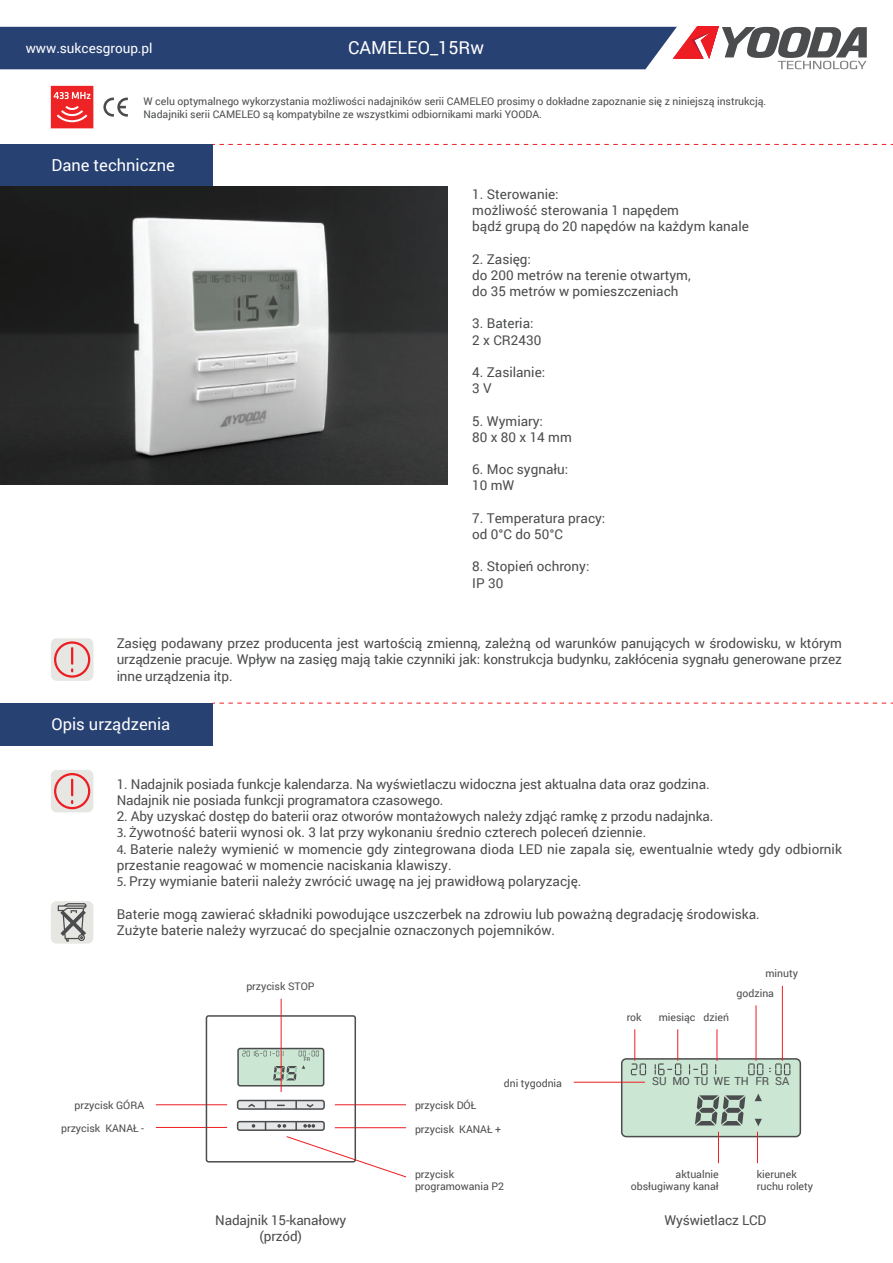
<style>
.page{position:relative;width:893px;height:1263px;background:#fff}
.page>*{position:absolute;margin:0;border:0;box-sizing:border-box;transform-origin:0 0}
.t1{font:18px "Roboto";color:#fff}
.t2{font:16.5px "Roboto";color:#fff}
.t3{font:13.5px/16.2px "Roboto";color:#4b4c4d}
.t4{font:13.5px "Roboto";color:#fff}
.t5{font:11.25px "Roboto";color:#4b4c4d}
.t6{font:10.5px/12.6px "Roboto";color:#4b4c4d}
.t7{font:5.4px "Roboto";color:#4b4c4d}
.s1{font-family:"Myriad Pro"}
</style>
<div class="page">
<svg style="left:0;top:26px;width:867px;height:43px;background:#4f5d82"></svg>
<svg style="left:103px;top:98px;width:25px;height:19px"></svg>
<div style="left:0;top:144px;width:213px;height:43px;background:#284173"></div>
<svg style="left:213px;top:144px;width:680px;height:1px"></svg>
<div style="left:0;top:703px;width:213px;height:43px;background:#284173"></div>
<svg style="left:213px;top:703px;width:680px;height:1px"></svg>
<svg style="left:51px;top:86px;width:42px;height:42px;background:#f04244"></svg>
<div style="left:51px;top:638px;width:42px;height:43px;background:#e6e6e2;border-radius:6px"></div>
<svg style="left:71px;top:648px;width:2px;height:23px"></svg>
<div style="left:54px;top:641px;width:36px;height:37px;border:2px solid #ee1d23;border-radius:50%"></div>
<svg style="left:51px;top:770px;width:42px;height:42px;background:#e6d5d2"></svg>
<svg style="left:71px;top:780px;width:2px;height:15px"></svg>
<div style="left:54px;top:773px;width:36px;height:36px;border:2px solid #ee1d23;border-radius:50%"></div>
<div style="left:51px;top:901px;width:42px;height:43px;background:#e6e6e2;border-radius:6px"></div>
<svg style="left:58px;top:903px;width:29px;height:39px"></svg>
<hr style="left:335px;top:1104px;width:71px;height:1px;background:#ee1d23">
<hr style="left:335px;top:1127px;width:71px;height:1px;background:#ee1d23">
<svg style="left:286px;top:1136px;width:121px;height:42px"></svg>
<hr style="left:156px;top:1104px;width:71px;height:1px;background:#ee1d23">
<hr style="left:156px;top:1127px;width:71px;height:1px;background:#ee1d23">
<div style="left:238px;top:1122px;width:86px;height:8px;background:#e6e7e9;border-radius:2px"></div>
<div style="left:238px;top:1100px;width:86px;height:9px;background:#e6e7e9;border-radius:2px"></div>
<div style="left:206px;top:1015px;width:150px;height:147px;border:2px solid #4b4c4d;border-radius:2px"></div>
<div style="left:237px;top:1100px;width:88px;height:10px;border:2px solid #4b4c4d;border-radius:2px"></div>
<svg style="left:295px;top:1100px;width:2px;height:9px"></svg>
<svg style="left:246px;top:1103px;width:11px;height:6px"></svg>
<svg style="left:305px;top:1102px;width:10px;height:6px"></svg>
<svg style="left:277px;top:1104px;width:8px;height:2px"></svg>
<div style="left:237px;top:1121px;width:88px;height:10px;border:2px solid #4b4c4d;border-radius:2px"></div>
<svg style="left:295px;top:1122px;width:2px;height:8px"></svg>
<div style="left:238px;top:1048px;width:86px;height:38px;background:#cbe6d3;border-radius:2px"></div>
<div style="left:237px;top:1048px;width:87px;height:38px;border:2px solid #4b4c4d;border-radius:2px"></div>
<svg style="left:242px;top:1051px;width:42px;height:6px"></svg>
<svg style="left:252px;top:1124px;width:3px;height:4px"></svg>
<svg style="left:303px;top:1124px;width:12px;height:4px"></svg>
<svg style="left:277px;top:1124px;width:9px;height:4px"></svg>
<svg style="left:299px;top:1051px;width:20px;height:6px"></svg>
<svg style="left:273px;top:1065px;width:32px;height:15px"></svg>
<div style="left:622px;top:1059px;width:178px;height:77px;background:#cbe6d3;border-radius:5px"></div>
<div style="left:621px;top:1058px;width:180px;height:79px;border:2px solid #4b4c4d;border-radius:5px"></div>
<svg style="left:755px;top:1094px;width:7px;height:7px"></svg>
<svg style="left:755px;top:1119px;width:7px;height:7px"></svg>
<svg style="left:631px;top:1063px;width:15px;height:12px"></svg>
<svg style="left:748px;top:1063px;width:15px;height:12px"></svg>
<svg style="left:689px;top:1063px;width:19px;height:12px"></svg>
<svg style="left:655px;top:1063px;width:26px;height:12px"></svg>
<svg style="left:769px;top:1063px;width:21px;height:12px"></svg>
<svg style="left:695px;top:1095px;width:50px;height:30px"></svg>
<hr style="left:281px;top:999px;width:1px;height:93px;background:#ee1d23">
<hr style="left:574px;top:1082px;width:71px;height:1px;background:#ee1d23">
<hr style="left:634px;top:1029px;width:1px;height:32px;background:#ee1d23">
<hr style="left:677px;top:1029px;width:1px;height:32px;background:#ee1d23">
<hr style="left:717px;top:1029px;width:1px;height:32px;background:#ee1d23">
<hr style="left:718px;top:1132px;width:1px;height:31px;background:#ee1d23">
<hr style="left:757px;top:1132px;width:1px;height:31px;background:#ee1d23">
<hr style="left:756px;top:1005px;width:1px;height:56px;background:#ee1d23">
<hr style="left:782px;top:986px;width:1px;height:75px;background:#ee1d23">
<img style="left:0;top:187px;width:448px;height:297px">
<p class="t4" style="left:26px;top:38px;width:128px">www.sukcesgroup.pl</p>
<h1 class="t1" style="left:348px;top:35px;width:137px">CAMELEO_15Rw</h1>
<p class="t6" style="left:143px;top:95px;width:624px">W celu optymalnego wykorzystania możliwości nadajników serii CAMELEO prosimy o dokładne zapoznanie się z niniejszą instrukcją.<br>Nadajniki serii CAMELEO są kompatybilne ze wszystkimi odbiornikami marki YOODA.</p>
<p class="t2" style="left:51px;top:153px;width:125px">Dane techniczne</p>
<p class="t3" style="left:472px;top:185px;width:278px">1. Sterowanie:<br>możliwość sterowania 1 napędem<br>bądź grupą do 20 napędów na każdym kanale</p>
<p class="t3" style="left:472px;top:250px;width:220px">2. Zasięg:<br>do 200 metrów na terenie otwartym, do 35 metrów w pomieszczeniach</p>
<p class="t3" style="left:472px;top:315px;width:71px">3. Bateria:<br>2 x CR2430</p>
<p class="t3" style="left:472px;top:364px;width:74px">4. Zasilanie:<br>3 V</p>
<p class="t3" style="left:472px;top:412px;width:101px">5. Wymiary:<br>80 x 80 x 14 mm</p>
<p class="t3" style="left:472px;top:461px;width:97px">6. Moc sygnału:<br>10 mW</p>
<p class="t3" style="left:472px;top:509px;width:135px">7. Temperatura pracy: od 0°C do 50°C</p>
<p class="t3" style="left:472px;top:558px;width:119px">8. Stopień ochrony:<br>IP 30</p>
<p class="t3" style="left:117px;top:635px;width:727px;text-align:justify">Zasięg podawany przez producenta jest wartością zmienną, zależną od warunków panujących w środowisku, w którym urządzenie pracuje. Wpływ na zasięg mają takie czynniki jak: konstrukcja budynku, zakłócenia sygnału generowane przez inne urządzenia itp.</p>
<p class="t2" style="left:51px;top:712px;width:120px">Opis urządzenia</p>
<p class="t3" style="left:117px;top:775px;width:594px">1. Nadajnik posiada funkcje kalendarza. Na wyświetlaczu widoczna jest aktualna data oraz godzina.<br>Nadajnik nie posiada funkcji programatora czasowego.</p>
<p class="t3" style="left:117px;top:808px;width:598px">2. Aby uzyskać dostęp do baterii oraz otworów montażowych należy zdjąć ramkę z przodu nadajnka.</p>
<p class="t3" style="left:117px;top:824px;width:531px"><span class="s1">3. Ż</span>ywotność baterii wynosi ok. 3 lat przy wykonaniu średnio czterech poleceń dziennie.</p>
<p class="t3" style="left:117px;top:840px;width:727px"><span class="s1">4.</span> Baterie należy wymienić w momencie gdy zintegrowana dioda LED nie zapala się, ewentualnie wtedy gdy odbiornik przestanie reagować w momencie naciskania klawiszy.</p>
<p class="t3" style="left:117px;top:873px;width:466px"><span class="s1">5.</span> Przy wymianie baterii należy zwrócić uwagę na jej prawidłową polaryzację.</p>
<p class="t3" style="left:117px;top:905px;width:645px">Baterie mogą zawierać składniki powodujące uszczerbek na zdrowiu lub poważną degradację środowiska.<br>Zużyte baterie należy wyrzucać do specjalnie oznaczonych pojemników.</p>
<p class="t6" style="left:246px;top:980px;width:70px">przycisk STOP</p>
<p class="t7" style="left:304px;top:1055px;width:8px">FR</p>
<p class="t6" style="left:74px;top:1099px;width:71px">przycisk GÓRA</p>
<p class="t6" style="left:415px;top:1099px;width:63px">przycisk DÓŁ</p>
<p class="t6" style="left:504px;top:1076px;width:60px">dni tygodnia</p>
<p class="t6" style="left:765px;top:967px;width:34px">minuty</p>
<p class="t6" style="left:627px;top:1010px;width:16px">rok</p>
<p class="t6" style="left:659px;top:1010px;width:72px">miesiąc dzień</p>
<p class="t6" style="left:737px;top:986px;width:39px">godzina</p>
<p class="t5" style="left:652px;top:1073px;width:139px">SU MO TU WE TH FR SA</p>
<p class="t6" style="left:61px;top:1121px;width:84px">przycisk KANAŁ -</p>
<p class="t6" style="left:415px;top:1123px;width:88px">przycisk KANAŁ +</p>
<p class="t6" style="left:415px;top:1167px;width:91px">przycisk programowania P2</p>
<p class="t6" style="left:757px;top:1167px;width:58px">kierunek ruchu rolety</p>
<p class="t6" style="left:631px;top:1167px;width:89px;text-align:right">aktualnie obsługiwany kanał</p>
<p class="t3" style="left:215px;top:1211px;width:133px;text-align:center">Nadajnik 15-kanałowy (przód)</p>
<p class="t3" style="left:664px;top:1211px;width:104px">Wyświetlacz LCD</p>
</div>
